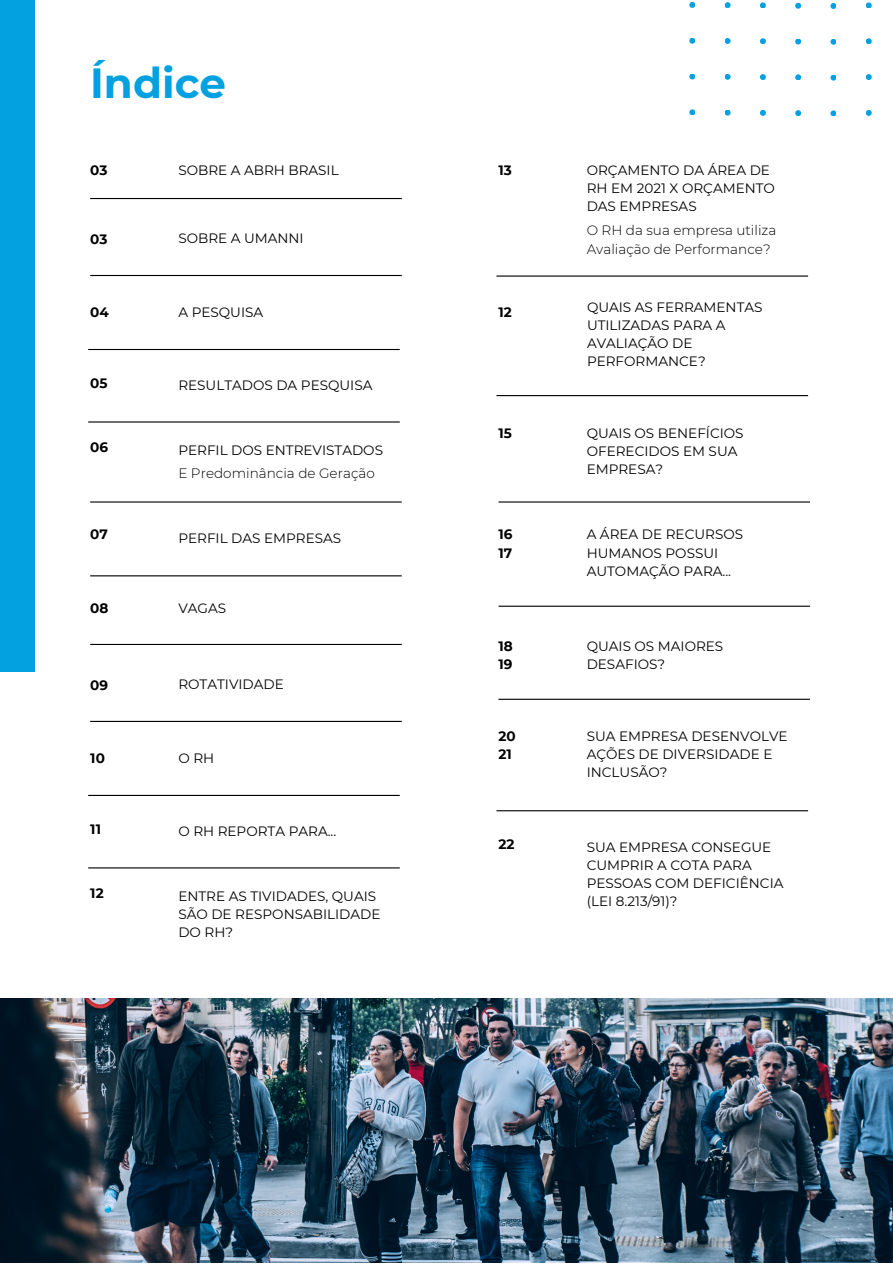
<style>
.page{position:relative;width:893px;height:1264px;background:#fff}
.page>*{position:absolute;margin:0;border:0;box-sizing:border-box;transform-origin:0 0}
.t1{font:700 42px "Montserrat";color:#03a1e0}
.t2{font:13.65px/18px "Montserrat";color:#000001}
.t3{font:300 13.65px/19.2px "Montserrat";color:#000001}
.t4{font:700 13.65px/18px "Montserrat";letter-spacing:.01em;color:#000001}
</style>
<div class="page">
<div style="left:0;top:0;width:34px;height:671px;background:#03a1e0"></div>
<img style="left:0;top:998px;width:892px;height:264px">
<svg style="left:689px;top:2px;width:6px;height:6px"></svg>
<svg style="left:689px;top:38px;width:6px;height:6px"></svg>
<svg style="left:689px;top:74px;width:6px;height:5px"></svg>
<svg style="left:689px;top:109px;width:6px;height:6px"></svg>
<svg style="left:725px;top:2px;width:5px;height:6px"></svg>
<svg style="left:725px;top:38px;width:5px;height:6px"></svg>
<svg style="left:725px;top:74px;width:5px;height:6px"></svg>
<svg style="left:725px;top:110px;width:5px;height:6px"></svg>
<svg style="left:760px;top:2px;width:5px;height:6px"></svg>
<svg style="left:760px;top:38px;width:5px;height:6px"></svg>
<svg style="left:760px;top:74px;width:5px;height:6px"></svg>
<svg style="left:760px;top:110px;width:5px;height:6px"></svg>
<svg style="left:795px;top:3px;width:6px;height:6px"></svg>
<svg style="left:795px;top:39px;width:6px;height:5px"></svg>
<svg style="left:795px;top:74px;width:6px;height:6px"></svg>
<svg style="left:795px;top:110px;width:6px;height:6px"></svg>
<svg style="left:830px;top:3px;width:6px;height:6px"></svg>
<svg style="left:830px;top:39px;width:6px;height:6px"></svg>
<svg style="left:830px;top:75px;width:6px;height:6px"></svg>
<svg style="left:830px;top:110px;width:6px;height:6px"></svg>
<svg style="left:866px;top:2px;width:5px;height:6px"></svg>
<svg style="left:866px;top:38px;width:5px;height:6px"></svg>
<svg style="left:866px;top:74px;width:5px;height:6px"></svg>
<svg style="left:866px;top:110px;width:5px;height:6px"></svg>
<hr style="left:90px;top:275px;width:312px;height:1px;background:#000">
<hr style="left:90px;top:575px;width:312px;height:1px;background:#000">
<hr style="left:90px;top:501px;width:312px;height:1px;background:#000">
<hr style="left:90px;top:198px;width:312px;height:1px;background:#000">
<hr style="left:88px;top:421px;width:312px;height:1px;background:#000">
<hr style="left:88px;top:349px;width:312px;height:1px;background:#000">
<hr style="left:90px;top:721px;width:312px;height:1px;background:#000">
<hr style="left:90px;top:644px;width:312px;height:1px;background:#000">
<hr style="left:88px;top:867px;width:312px;height:1px;background:#000">
<hr style="left:88px;top:794px;width:312px;height:2px;background:#000">
<hr style="left:498px;top:501px;width:312px;height:1px;background:#000">
<hr style="left:496px;top:275px;width:312px;height:1px;background:#000">
<hr style="left:496px;top:395px;width:312px;height:1px;background:#000">
<hr style="left:498px;top:698px;width:312px;height:2px;background:#000">
<hr style="left:498px;top:605px;width:312px;height:1px;background:#000">
<hr style="left:496px;top:810px;width:312px;height:1px;background:#000">
<h1 class="t1" style="left:90px;top:57px;width:137px">Índice</h1>
<p class="t4" style="left:90px;top:161px;width:19px">03</p>
<p class="t2" style="left:178px;top:161px;width:162px">SOBRE A ABRH BRASIL</p>
<h3 class="t4" style="left:90px;top:230px;width:19px">03</h3>
<h3 class="t2" style="left:178px;top:229px;width:127px">SOBRE A UMANNI</h3>
<p class="t4" style="left:90px;top:303px;width:20px">04</p>
<p class="t2" style="left:178px;top:303px;width:86px">A PESQUISA</p>
<h3 class="t4" style="left:90px;top:374px;width:19px">05</h3>
<h3 class="t2" style="left:178px;top:376px;width:195px">RESULTADOS DA PESQUISA</h3>
<p class="t4" style="left:90px;top:437px;width:20px">06</p>
<p class="t2" style="left:178px;top:441px;width:206px">PERFIL DOS ENTREVISTADOS</p>
<h3 class="t3" style="left:178px;top:463px;width:198px">E Predominância de Geração</h3>
<p class="t4" style="left:90px;top:525px;width:19px">07</p>
<h3 class="t2" style="left:178px;top:529px;width:164px">PERFIL DAS EMPRESAS</h3>
<h3 class="t4" style="left:90px;top:598px;width:20px">08</h3>
<p class="t2" style="left:178px;top:598px;width:49px">VAGAS</p>
<p class="t4" style="left:90px;top:675px;width:20px">09</p>
<h3 class="t2" style="left:178px;top:675px;width:107px">ROTATIVIDADE</h3>
<h3 class="t4" style="left:90px;top:749px;width:16px">10</h3>
<p class="t2" style="left:178px;top:749px;width:37px">O RH</p>
<p class="t4" style="left:90px;top:820px;width:12px">11</p>
<h3 class="t2" style="left:178px;top:822px;width:159px">O RH REPORTA PARA...</h3>
<h3 class="t4" style="left:90px;top:883px;width:15px">12</h3>
<p class="t2" style="left:178px;top:886px;width:203px">ENTRE AS TIVIDADES, QUAIS<br>SÃO DE RESPONSABILIDADE<br>DO RH?</p>
<p class="t4" style="left:498px;top:161px;width:15px">13</p>
<p class="t2" style="left:586px;top:161px;width:190px">ORÇAMENTO DA ÁREA DE<br>RH EM 2021 X ORÇAMENTO<br>DAS EMPRESAS</p>
<p class="t3" style="left:586px;top:220px;width:191px">O RH da sua empresa utiliza<br>Avaliação de Performance?</p>
<p class="t4" style="left:498px;top:303px;width:15px">12</p>
<p class="t2" style="left:587px;top:298px;width:177px">QUAIS AS FERRAMENTAS<br>UTILIZADAS PARA A<br>AVALIAÇÃO DE<br>PERFORMANCE?</p>
<h3 class="t4" style="left:498px;top:424px;width:15px">15</h3>
<h3 class="t2" style="left:586px;top:424px;width:158px">QUAIS OS BENEFÍCIOS<br>OFERECIDOS EM SUA<br>EMPRESA?</h3>
<p class="t4" style="left:498px;top:525px;width:16px">16<br>17</p>
<h3 class="t2" style="left:586px;top:525px;width:158px">A ÁREA DE RECURSOS<br>HUMANOS POSSUI<br>AUTOMAÇÃO PARA...</h3>
<h3 class="t4" style="left:498px;top:637px;width:16px">18<br>19</h3>
<h2 class="t4" style="left:498px;top:726px;width:19px">20<br>21</h2>
<h3 class="t4" style="left:498px;top:835px;width:18px">22</h3>
<h2 class="t2" style="left:586px;top:636px;width:138px">QUAIS OS MAIORES<br>DESAFIOS?</h2>
<h3 class="t2" style="left:586px;top:726px;width:202px">SUA EMPRESA DESENVOLVE<br>AÇÕES DE DIVERSIDADE E<br>INCLUSÃO?</h3>
<h2 class="t2" style="left:586px;top:837px;width:198px">SUA EMPRESA CONSEGUE<br>CUMPRIR A COTA PARA<br>PESSOAS COM DEFICIÊNCIA (LEI 8.213/91)?</h2>
</div>
